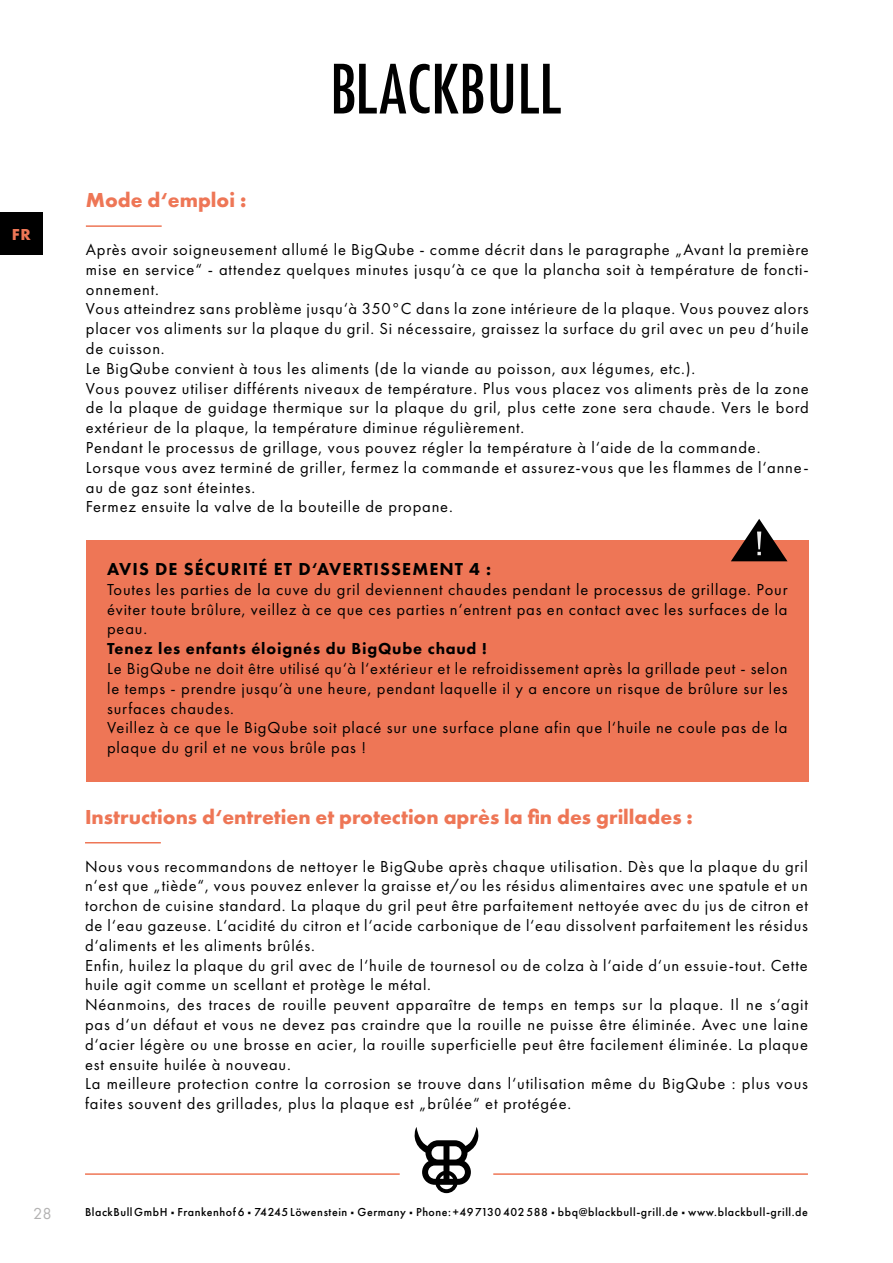
<style>
.page{position:relative;width:893px;height:1263px;background:#fff}
.page>*{position:absolute;margin:0;border:0;box-sizing:border-box;transform-origin:0 0}
.t1{font:700 21px "Futura PT";color:#ee7656}
.t2{font:800 18px "Futura PT";letter-spacing:.06em;color:#000}
.t3{font:16.5px/19.8px "Futura PT";letter-spacing:.05em;color:#000}
.t4{font:800 16.5px "Futura PT";letter-spacing:.05em;color:#000}
.t5{font:16.5px "Futura PT";color:#b3b2b2}
.t6{font:700 16.5px "Futura PT";color:#ee7656}
.t7{font:500 12px "Futura PT";letter-spacing:.045em;color:#000}
.s1{font-family:"Acumin Pro";font-weight:400}
</style>
<div class="page">
<svg style="left:334px;top:64px;width:149px;height:49px"></svg>
<svg style="left:491px;top:64px;width:22px;height:49px"></svg>
<svg style="left:521px;top:64px;width:40px;height:49px"></svg>
<svg style="left:415px;top:1127px;width:63px;height:66px"></svg>
<hr style="left:493px;top:1173px;width:315px;height:2px;background:#ee7656">
<hr style="left:85px;top:1173px;width:315px;height:2px;background:#ee7656">
<div style="left:0;top:213px;width:43px;height:42px;background:#000"></div>
<hr style="left:85px;top:842px;width:76px;height:1px;background:#ee7656">
<hr style="left:86px;top:225px;width:76px;height:2px;background:#ee7656">
<div style="left:86px;top:540px;width:723px;height:241px;background:#ee7656"></div>
<svg style="left:731px;top:519px;width:56px;height:42px"></svg>
<p class="t6" style="left:12px;top:224px;width:21px">FR</p>
<p class="t1" style="left:86px;top:187px;width:162px">Mode d‘emploi :</p>
<p class="t3" style="left:86px;top:239px;width:724px">Après avoir soigneusement allumé le BigQube - comme décrit dans le paragraphe „Avant la première mise en service“ - attendez quelques minutes jusqu‘à ce que la plancha soit à température de foncti&shy;onnement.<br>Vous atteindrez sans problème jusqu‘à 350°C dans la zone intérieure de la plaque. Vous pouvez alors placer vos aliments sur la plaque du gril. Si nécessaire, graissez la surface du gril avec un peu d‘huile de cuisson.<br>Le BigQube convient à tous les aliments (de la viande au poisson, aux légumes, etc.).<br>Vous pouvez utiliser différents niveaux de température. Plus vous placez vos aliments près de la zone de la plaque de guidage thermique sur la plaque du gril, plus cette zone sera chaude. Vers le bord extérieur de la plaque, la température diminue régulièrement.<br>Pendant le processus de grillage, vous pouvez régler la température à l‘aide de la commande.<br>Lorsque vous avez terminé de griller, fermez la commande et assurez-vous que les flammes de l‘anne&shy;au de gaz sont éteintes.<br>Fermez ensuite la valve de la bouteille de propane.</p>
<p class="t2" style="left:107px;top:558px;width:385px">AVIS DE SÉCURITÉ ET D‘AVERTISSEMENT 4 :</p>
<p class="t3" style="left:107px;top:579px;width:682px;text-align:justify">Toutes les parties de la cuve du gril deviennent chaudes pendant le processus de grillage. Pour éviter toute brûlure, veillez à ce que ces parties n‘entrent pas en contact avec les surfaces de la peau.</p>
<p class="t4" style="left:107px;top:638px;width:381px">Tenez les enfants éloignés du BigQube chaud !</p>
<p class="t3" style="left:107px;top:659px;width:682px">Le BigQube ne doit être utilisé qu‘à l‘extérieur et le refroidissement après la grillade peut - selon le temps - prendre jusqu‘à une heure, pendant laquelle il y a encore un risque de brûlure sur les surfaces chaudes.<br>Veillez à ce que le BigQube soit placé sur une surface plane afin que l‘huile ne coule pas de la plaque du gril et ne vous brûle pas !</p>
<p class="t1" style="left:85px;top:803px;width:609px">Instructions d‘entretien et protection après la fin des grillades :</p>
<p class="t3" style="left:85px;top:856px;width:724px">Nous vous recommandons de nettoyer le BigQube après chaque utilisation. Dès que la plaque du gril n‘est que „tiède“, vous pouvez enlever la graisse et/ou les résidus alimentaires avec une spatule et un torchon de cuisine standard. La plaque du gril peut être parfaitement nettoyée avec du jus de citron et de l‘eau gazeuse. L‘acidité du citron et l‘acide carbonique de l‘eau dissolvent parfaitement les résidus d‘aliments et les aliments brûlés.<br>Enfin, huilez la plaque du gril avec de l‘huile de tournesol ou de colza à l‘aide d‘un essuie-tout. Cette huile agit comme un scellant et protège le métal.<br>Néanmoins, des traces de rouille peuvent apparaître de temps en temps sur la plaque. Il ne s‘agit pas d‘un défaut et vous ne devez pas craindre que la rouille ne puisse être éliminée. Avec une laine d‘acier légère ou une brosse en acier, la rouille superficielle peut être facilement éliminée. La plaque est ensuite huilée à nouveau.<br>La meilleure protection contre la corrosion se trouve dans l‘utilisation même du BigQube : plus vous faites souvent des grillades, plus la plaque est „brûlée“ et protégée.</p>
<p class="t5" style="left:33px;top:1204px;width:20px">28</p>
<p class="t7" style="left:85px;top:1205px;width:724px">BlackBull GmbH <span class="s1">•</span> Frankenhof 6 <span class="s1">•</span> 74245 Löwenstein <span class="s1">•</span> Germany <span class="s1">•</span> Phone: +49 7130 402 588 <span class="s1">•</span> bbq@blackbull-grill.de <span class="s1">•</span> www.blackbull-grill.de</p>
</div>
